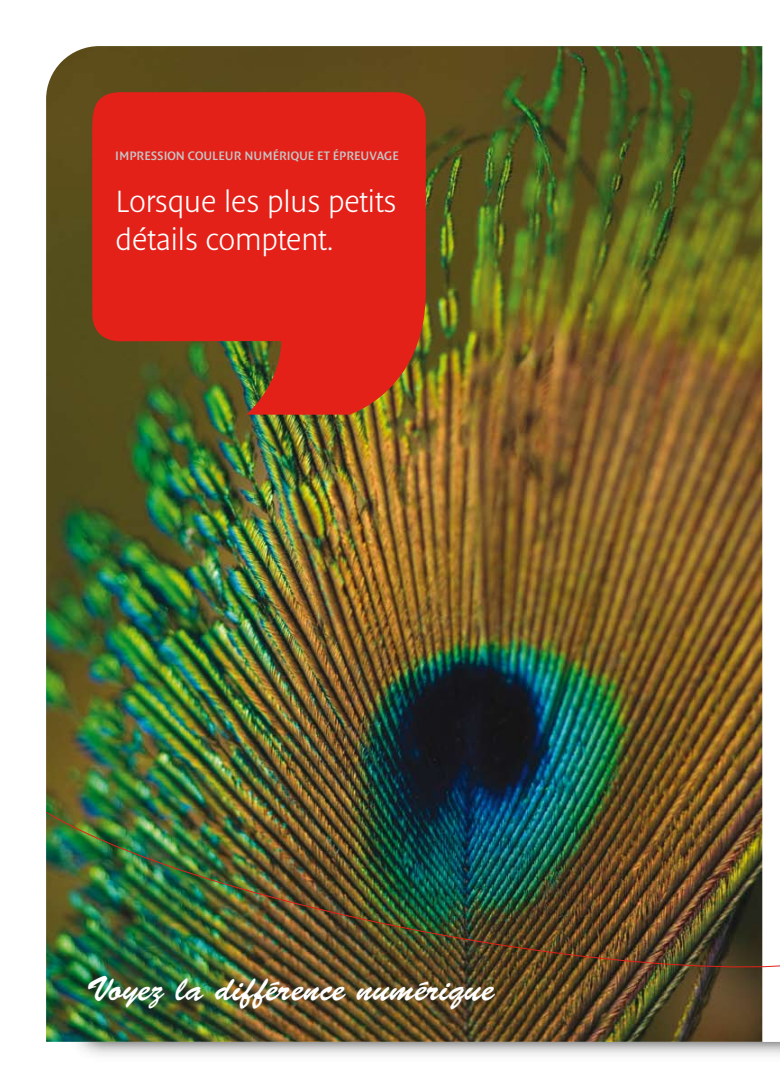
<style>
.page{position:relative;width:780px;height:1088px;background:#fff}
.page>*{position:absolute;margin:0;border:0;box-sizing:border-box;transform-origin:0 0}
.t1{font:35px "Brush Script Std";color:#fff}
.t2{font:300 31.25px/37.5px "Denda New";color:#fff}
.t3{font:600 12.5px "Denda New";color:#c5c6c8}
</style>
<div class="page">
<img style="left:46px;top:46px;width:716px;height:643px">
<svg style="left:90px;top:92px;width:336px;height:323px;background:#cc2a19"></svg>
<img style="left:46px;top:689px;width:734px;height:366px">
<p class="t3" style="left:115px;top:149px;width:285px">IMPRESSION COULEUR NUMÉRIQUE ET ÉPREUVAGE</p>
<h2 class="t2" style="left:116px;top:183px;width:282px">Lorsque les plus petits détails comptent.</h2>
<h1 class="t1" style="left:87px;top:969px;width:409px">Voyez la différence numérique</h1>
</div>
